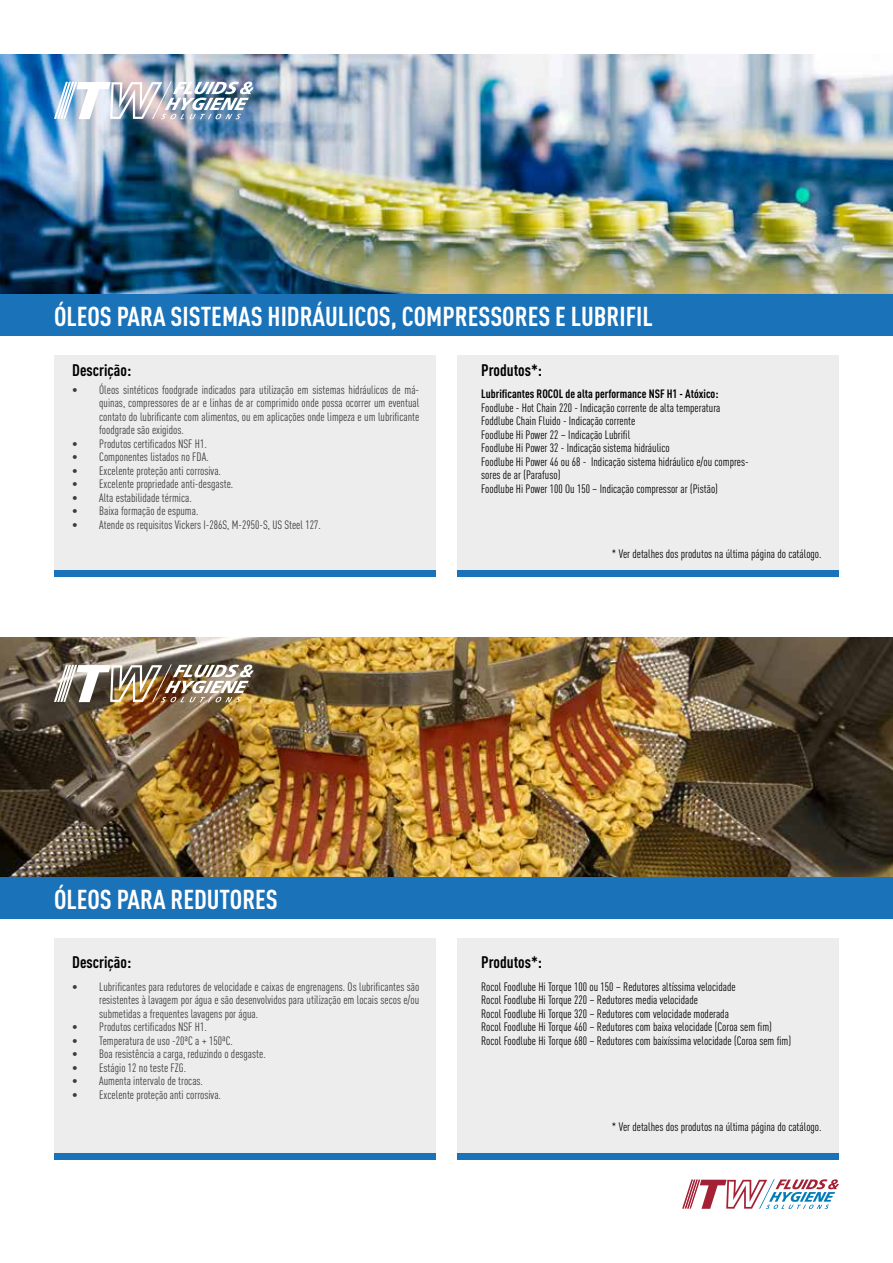
<style>
.page{position:relative;width:893px;height:1263px;background:#fff}
.page>*{position:absolute;margin:0;border:0;box-sizing:border-box;transform-origin:0 0}
.t1{font:700 27px "DIN Cond";color:#fff}
.t2{font:700 16.5px "DIN Cond";color:#000}
.t3{font:12px/13.5px "DIN Cond";color:#3c3c3b;text-align:justify}
.t4{font:12px/13.5px "DIN Cond";color:#000}
.t5{font:700 12px "DIN Cond";color:#000}
</style>
<div class="page">
<img style="left:0;top:54px;width:893px;height:240px">
<img style="left:54px;top:81px;width:200px;height:38px">
<div style="left:0;top:294px;width:893px;height:41px;background:#1a72b9"></div>
<svg style="left:682px;top:1179px;width:157px;height:30px"></svg>
<div style="left:54px;top:570px;width:381px;height:6px;background:#1a72b9"></div>
<div style="left:458px;top:570px;width:381px;height:6px;background:#1a72b9"></div>
<div style="left:54px;top:355px;width:381px;height:215px;background:#ededed"></div>
<div style="left:458px;top:355px;width:381px;height:215px;background:#ededed"></div>
<img style="left:0;top:637px;width:893px;height:240px">
<div style="left:0;top:877px;width:893px;height:41px;background:#1a72b9"></div>
<img style="left:54px;top:664px;width:200px;height:38px">
<div style="left:54px;top:1153px;width:381px;height:6px;background:#1a72b9"></div>
<div style="left:458px;top:1153px;width:381px;height:6px;background:#1a72b9"></div>
<div style="left:54px;top:938px;width:381px;height:215px;background:#ededed"></div>
<div style="left:458px;top:938px;width:381px;height:215px;background:#ededed"></div>
<h1 class="t1" style="left:54px;top:299px;width:600px">ÓLEOS PARA SISTEMAS HIDRÁULICOS, COMPRESSORES E LUBRIFIL</h1>
<h2 class="t2" style="left:72px;top:360px;width:61px">Descrição:</h2>
<p class="t3" style="left:99px;top:383px;width:322px;text-indent:-27px">• Óleos sintéticos foodgrade indicados para utilização em sistemas hidráulicos de má&shy;quinas, compressores de ar e linhas de ar comprimido onde possa ocorrer um eventual contato do lubrificante com alimentos, ou em aplicações onde limpeza e um lubrificante foodgrade são exigidos.</p>
<p class="t3" style="left:72px;top:437px;width:136px">• Produtos certificados NSF H1.</p>
<p class="t3" style="left:72px;top:450px;width:138px">• Componentes listados no FDA.</p>
<p class="t3" style="left:72px;top:464px;width:150px">• Excelente proteção anti corrosiva.</p>
<p class="t3" style="left:72px;top:477px;width:163px">• Excelente propriedade anti-desgaste.</p>
<p class="t3" style="left:72px;top:491px;width:121px">• Alta estabilidade térmica.</p>
<p class="t3" style="left:72px;top:504px;width:128px">• Baixa formação de espuma.</p>
<p class="t3" style="left:72px;top:518px;width:250px">• Atende os requisitos Vickers I-286S, M-2950-S, US Steel 127.</p>
<h2 class="t2" style="left:481px;top:360px;width:62px">Produtos*:</h2>
<p class="t5" style="left:481px;top:387px;width:239px">Lubrificantes ROCOL de alta performance NSF H1 - Atóxico:</p>
<p class="t4" style="left:481px;top:401px;width:269px">Foodlube - Hot Chain 220 - Indicação corrente de alta temperatura Foddlube Chain Fluido - Indicação corrente<br>Foodlube Hi Power 22 – Indicação Lubrifil<br>Foodlube Hi Power 32 - Indicação sistema hidráulico<br>Foodlube Hi Power 46 ou 68 - Indicação sistema hidráulico e/ou compres&shy;sores de ar (Parafuso)<br>Foodlube Hi Power 100 Ou 150 – Indicação compressor ar (Pistão)</p>
<p class="t4" style="left:612px;top:547px;width:211px">* Ver detalhes dos produtos na última página do catálogo.</p>
<h1 class="t1" style="left:54px;top:882px;width:225px">ÓLEOS PARA REDUTORES</h1>
<h2 class="t2" style="left:72px;top:952px;width:61px">Descrição:</h2>
<p class="t3" style="left:99px;top:980px;width:322px;text-indent:-27px">• Lubrificantes para redutores de velocidade e caixas de engrenagens. Os lubrificantes são resistentes à lavagem por água e são desenvolvidos para utilização em locais secos e/ou submetidas a frequentes lavagens por água.</p>
<p class="t3" style="left:72px;top:1020px;width:136px">• Produtos certificados NSF H1.</p>
<p class="t3" style="left:72px;top:1034px;width:162px">• Temperatura de uso -20ªC a + 150ªC.</p>
<p class="t3" style="left:72px;top:1047px;width:195px">• Boa resistência a carga, reduzindo o desgaste.</p>
<p class="t3" style="left:72px;top:1061px;width:115px">• Estágio 12 no teste FZG.</p>
<p class="t3" style="left:72px;top:1074px;width:132px">• Aumenta intervalo de trocas.</p>
<p class="t3" style="left:72px;top:1088px;width:150px">• Excelente proteção anti corrosiva.</p>
<h2 class="t2" style="left:481px;top:952px;width:62px">Produtos*:</h2>
<p class="t4" style="left:481px;top:980px;width:311px">Rocol Foodlube Hi Torque 100 ou 150 – Redutores altíssima velocidade<br>Rocol Foodlube Hi Torque 220 – Redutores media velocidade<br>Rocol Foodlube Hi Torque 320 – Redutores com velocidade moderada<br>Rocol Foodlube Hi Torque 460 – Redutores com baixa velocidade (Coroa sem fim)<br>Rocol Foodlube Hi Torque 680 – Redutores com baixíssima velocidade (Coroa sem fim)</p>
<p class="t4" style="left:612px;top:1119px;width:211px">* Ver detalhes dos produtos na última página do catálogo.</p>
</div>
